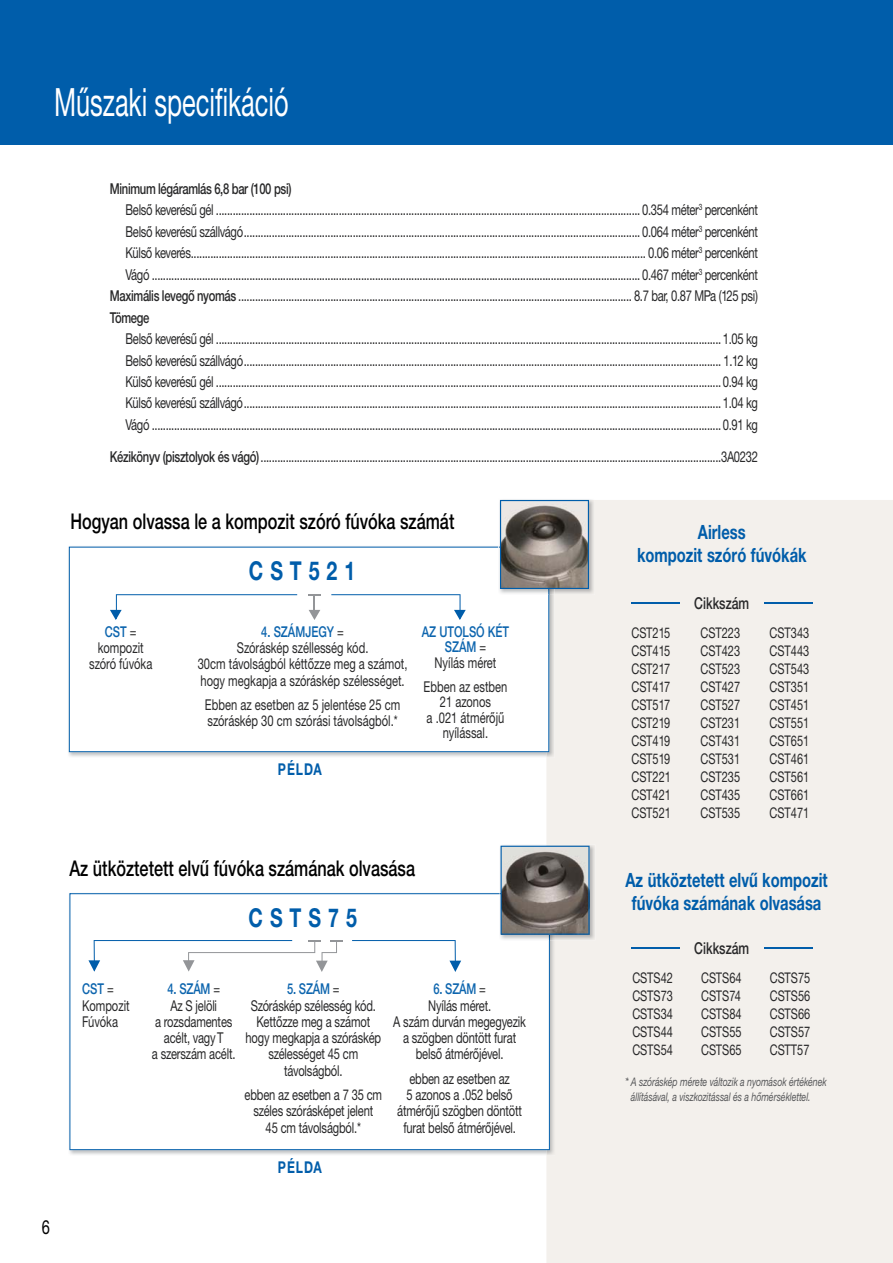
<style>
.page{position:relative;width:893px;height:1263px;background:#fff}
.page>*{position:absolute;margin:0;border:0;box-sizing:border-box;transform-origin:0 0}
.t1{font:39px "Helvetica Neue CE";color:#fff;scale:.65 1}
.t2{font:700 26.1px "Helvetica Neue CE";letter-spacing:.36em;color:#005daa;scale:.75 1}
.t3{font:500 21.75px "Helvetica Neue CE";color:#000;scale:.75 1}
.t4{font:700 19.65px/23px "Helvetica Neue CE";color:#005daa;text-align:center;scale:.75 1}
.t5{font:19.5px "Helvetica Neue CE";color:#000;scale:.75 1}
.t6{font:500 16.35px "Helvetica Neue CE";color:#282829;scale:.75 1}
.t7{font:700 16.2px "Helvetica Neue CE";letter-spacing:.08em;color:#005daa;scale:.75 1}
.t8{font:15px/21.5px "Helvetica Neue CE";letter-spacing:-.03em;color:#282829;text-align:justify;scale:.75 1}
.t9{font:500 15px "Helvetica Neue CE";letter-spacing:-.03em;color:#282829;scale:.75 1}
.t10{font:14.85px/16.2px "Helvetica Neue CE";letter-spacing:-.015em;color:#282829;text-align:center;scale:.75 1}
.t11{font:500 14.85px/15.6px "Helvetica Neue CE";color:#0d65ae;text-align:center;scale:.75 1}
.t12{font:14.7px/18px "Helvetica Neue CE";color:#282829;text-align:justify;scale:.75 1}
.t13{font:italic 11.85px/15px "Helvetica Neue CE";letter-spacing:-.005em;color:#58595b}
.s1{font-weight:500}
.s2{font-weight:500;color:#0d65ae}
.s3{font-weight:400;color:#282829}
</style>
<div class="page">
<div style="left:546px;top:500px;width:347px;height:763px;background:#f3f0ec"></div>
<img style="left:68px;top:546px;width:486px;height:212px">
<svg style="left:69px;top:547px;width:480px;height:205px"></svg>
<svg style="left:110px;top:594px;width:187px;height:26px"></svg>
<svg style="left:331px;top:594px;width:135px;height:26px"></svg>
<svg style="left:308px;top:594px;width:13px;height:26px"></svg>
<img style="left:549px;top:500px;width:46px;height:95px">
<img style="left:499px;top:547px;width:50px;height:48px">
<svg style="left:500px;top:500px;width:89px;height:89px"></svg>
<img style="left:69px;top:940px;width:486px;height:216px">
<svg style="left:69px;top:893px;width:481px;height:257px"></svg>
<img style="left:500px;top:845px;width:46px;height:48px">
<img style="left:546px;top:844px;width:49px;height:96px">
<img style="left:499px;top:893px;width:51px;height:47px">
<svg style="left:501px;top:846px;width:89px;height:89px"></svg>
<svg style="left:352px;top:940px;width:109px;height:32px"></svg>
<svg style="left:88px;top:940px;width:255px;height:32px"></svg>
<hr style="left:631px;top:602px;width:48px;height:1px;background:#005daa">
<hr style="left:764px;top:602px;width:49px;height:1px;background:#005daa">
<hr style="left:631px;top:947px;width:48px;height:1px;background:#005daa">
<hr style="left:764px;top:947px;width:49px;height:1px;background:#005daa">
<div style="left:0;top:0;width:893px;height:145px;background:#005daa"></div>
<h1 class="t1" style="left:54px;top:88px;width:363px">Műszaki specifikáció</h1>
<p class="t9" style="left:110px;top:183px;width:244px">Minimum légáramlás 6,8 bar (100 psi)</p>
<p class="t8" style="left:126px;top:201px;width:845px">Belső keverésű gél ........................................................................................................................................................ 0.354 méter<sup>3</sup> percenként</p>
<p class="t8" style="left:126px;top:222px;width:845px">Belső keverésű szállvágó .............................................................................................................................................. 0.064 méter<sup>3</sup> percenként</p>
<p class="t8" style="left:126px;top:244px;width:845px">Külső keverés ................................................................................................................................................................... 0.06 méter<sup>3</sup> percenként</p>
<p class="t8" style="left:126px;top:265px;width:845px">Vágó ............................................................................................................................................................................... 0.467 méter<sup>3</sup> percenként</p>
<p class="t8" style="left:110px;top:287px;width:866px"><span class="s1">Maximális levegő nyomás</span> ............................................................................................................................................. 8.7 bar, 0.87 MPa (125 psi)</p>
<p class="t9" style="left:110px;top:312px;width:54px">Tömege</p>
<p class="t8" style="left:126px;top:330px;width:845px">Belső keverésű gél ..................................................................................................................................................................................... 1.05 kg Belső keverésű szállvágó ........................................................................................................................................................................... 1.12 kg Külső keverésű gél ..................................................................................................................................................................................... 0.94 kg Külső keverésű szállvágó ........................................................................................................................................................................... 1.04 kg Vágó ............................................................................................................................................................................................................ 0.91 kg</p>
<p class="t8" style="left:110px;top:448px;width:866px"><span class="s1">Kézikönyv (pisztolyok és vágó)</span> .....................................................................................................................................................................3A0232</p>
<h3 class="t3" style="left:70px;top:513px;width:513px">Hogyan olvassa le a kompozit szóró fúvóka számát</h3>
<h2 class="t2" style="left:249px;top:562px;width:143px">CST521</h2>
<p class="t10" style="left:198px;top:625px;width:281px"><span class="s2">4. SZÁMJEGY</span> =<br>Szóráskép széllesség kód.<br>30cm távolságból kéttőzze meg a számot, hogy megkapja a szóráskép szélességet.</p>
<p class="t10" style="left:205px;top:699px;width:262px;text-align:left">Ebben az esetben az 5 jelentése 25 cm szóráskép 30 cm szórási távolságból.*</p>
<p class="t10" style="left:89px;top:625px;width:86px"><span class="s2">CST</span> = kompozit szóró fúvóka</p>
<p class="t11" style="left:422px;top:626px;width:118px">AZ UTOLSÓ KÉT<br>SZÁM <span class="s3">=<br>Nyílás méret</span></p>
<p class="t10" style="left:424px;top:680px;width:113px;line-height:15.6px">Ebben az estben<br>21 azonos<br>a .021 átmérőjű nyílással.</p>
<p class="t7" style="left:278px;top:763px;width:60px">PÉLDA</p>
<h3 class="t3" style="left:69px;top:861px;width:462px">Az ütköztetett elvű fúvóka számának olvasása</h3>
<h2 class="t2" style="left:249px;top:908px;width:146px">CSTS75</h2>
<h3 class="t5" style="left:42px;top:1219px;width:12px">6</h3>
<p class="t10" style="left:152px;top:983px;width:113px"><span class="s2">4. SZÁM</span> =<br>Az S jelöli<br>a rozsdamentes acélt, vagy T<br>a szerszám acélt.</p>
<p class="t10" style="left:246px;top:983px;width:182px"><span class="s2">5. SZÁM</span> =<br>Szóráskép szélesség kód.<br>Kettőzze meg a számot hogy megkapja a szóráskép szélességet 45 cm távolságból.</p>
<p class="t10" style="left:245px;top:1088px;width:185px">ebben az esetben a 7 35 cm széles szórásképet jelent<br>45 cm távolságból.*</p>
<p class="t10" style="left:82px;top:983px;width:65px;text-align:left"><span class="s2">CST</span> =<br>Kompozit<br>Fúvóka</p>
<p class="t10" style="left:393px;top:983px;width:179px"><span class="s2">6. SZÁM</span> =<br>Nyílás méret.<br>A szám durván megegyezik a szögben döntött furat belső átmérőjével.</p>
<p class="t10" style="left:397px;top:1072px;width:168px">ebben az esetben az<br>5 azonos a .052 belső átmérőjű szögben döntött furat belső átmérőjével.</p>
<p class="t7" style="left:278px;top:1162px;width:60px">PÉLDA</p>
<h3 class="t4" style="left:637px;top:523px;width:228px">Airless<br>kompozit szóró fúvókák</h3>
<p class="t6" style="left:694px;top:598px;width:75px">Cikkszám</p>
<p class="t12" style="left:631px;top:625px;width:54px">CST215<br>CST415<br>CST217<br>CST417<br>CST517<br>CST219<br>CST419<br>CST519<br>CST221<br>CST421<br>CST521</p>
<p class="t12" style="left:700px;top:625px;width:54px">CST223<br>CST423<br>CST523<br>CST427<br>CST527<br>CST231<br>CST431<br>CST531<br>CST235<br>CST435<br>CST535</p>
<p class="t12" style="left:770px;top:625px;width:54px">CST343<br>CST443<br>CST543<br>CST351<br>CST451<br>CST551<br>CST651<br>CST461<br>CST561<br>CST661<br>CST471</p>
<h3 class="t4" style="left:625px;top:871px;width:271px">Az ütköztetett elvű kompozit fúvóka számának olvasása</h3>
<p class="t6" style="left:694px;top:942px;width:75px">Cikkszám</p>
<p class="t12" style="left:632px;top:970px;width:56px">CSTS42<br>CSTS73<br>CSTS34<br>CSTS44<br>CSTS54</p>
<p class="t12" style="left:701px;top:970px;width:56px">CSTS64<br>CSTS74<br>CSTS84<br>CSTS55<br>CSTS65</p>
<p class="t12" style="left:770px;top:970px;width:56px">CSTS75<br>CSTS56<br>CSTS66<br>CSTS57<br>CSTT57</p>
<p class="t13" style="left:631px;top:1076px;width:197px;text-indent:-6px">* A szóráskép mérete változik a nyomások értékének állításával, a viszkozitással és a hőmérséklettel.</p>
</div>
